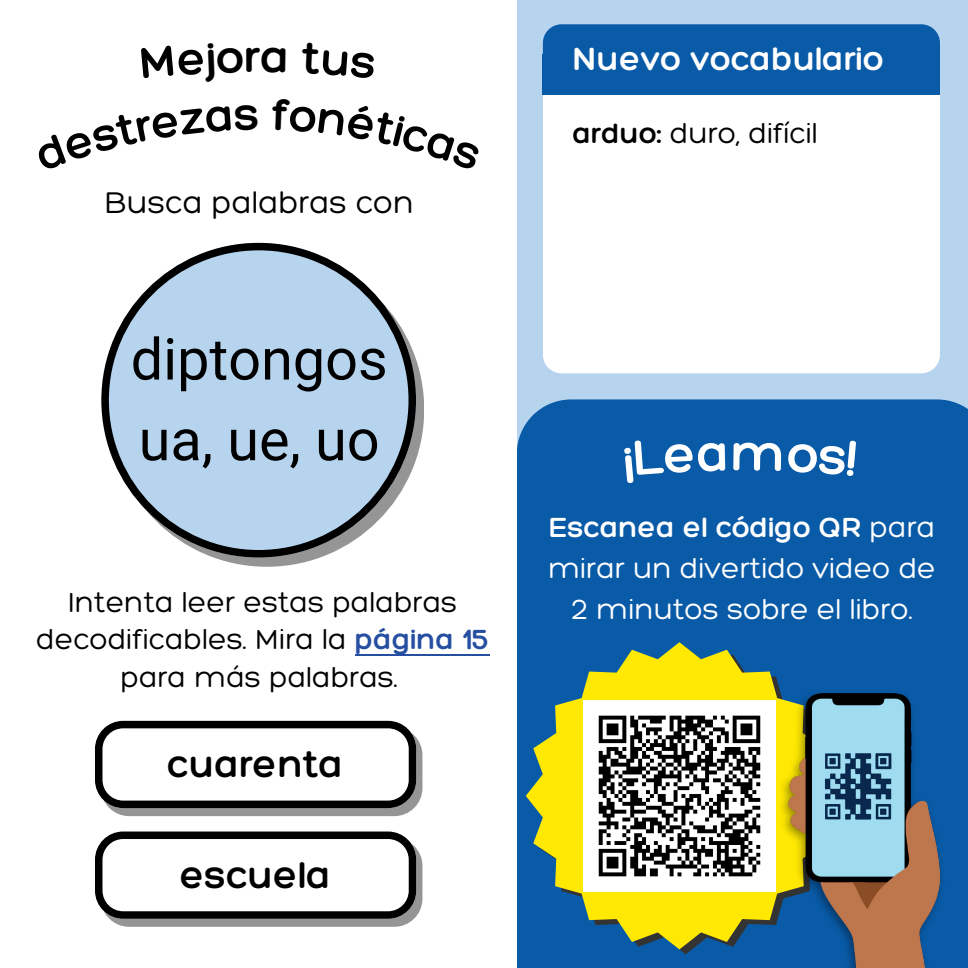
<style>
.page{position:relative;width:968px;height:968px;background:#fff}
.page>*{position:absolute;margin:0;border:0;box-sizing:border-box;transform-origin:0 0}
.t1{font:57.5px/80.8px "Roboto";color:#000}
.t2{font:300 47.5px "Hero";color:#000}
.t3{font:300 40px "Hero";color:#000}
.t4{font:300 35px "Hero";color:#fff}
.t5{font:300 32.5px "Hero";color:#000}
.t6{font:300 30px/37.2px "Hero";color:#000;text-align:center}
.t7{font:300 30px/41.2px "Hero";color:#fff;text-align:center}
.s1{color:#264fa2}
.s2{font-style:inherit}
</style>
<div class="page">
<div style="left:517px;top:0;width:451px;height:968px;background:#b6d4ee"></div>
<div style="left:543px;top:59px;width:396px;height:314px;background:#fff;border-radius:19px"></div>
<hr style="left:355px;top:654px;width:134px;height:1px;background:#264fa2">
<div style="left:101px;top:727px;width:321px;height:89px;background:#959595;border-radius:28px"></div>
<div style="left:101px;top:837px;width:321px;height:89px;background:#959595;border-radius:28px"></div>
<svg style="left:95px;top:831px;width:321px;height:87px;background:#cdcdcd"></svg>
<div style="left:543px;top:24px;width:396px;height:64px;background:#095ba8;border-radius:19px"></div>
<div style="left:543px;top:55px;width:397px;height:40px;background:#095ba8"></div>
<svg style="left:101px;top:243px;width:315px;height:314px"></svg>
<svg style="left:95px;top:720px;width:321px;height:88px;background:#cbcbcb"></svg>
<div style="left:517px;top:399px;width:451px;height:569px;background:#095ba8"></div>
<svg style="left:526px;top:642px;width:307px;height:307px;background:#8ca54e"></svg>
<img style="left:773px;top:683px;width:176px;height:285px">
<img style="left:583px;top:700px;width:192px;height:191px">
<div style="left:624px;top:438px;width:101px;height:45px;background:#095ba8"></div>
<svg style="left:733px;top:442px;width:48px;height:29px"></svg>
<div style="left:787px;top:440px;width:69px;height:36px;background:#095ba8"></div>
<h2 class="t2" style="left:245px;top:27px;width:11px">r</h2>
<h2 class="t4" style="left:573px;top:37px;width:312px">Nuevo vocabulario</h2>
<p class="t5" style="left:105px;top:182px;width:311px">Busca palabras con</p>
<p class="t1" style="left:131px;top:319px;width:258px">diptongos ua, ue, uo</p>
<p class="t6" style="left:36px;top:583px;width:443px">Intenta leer estas palabras decodificables. Mira la <span class="s1">página 15</span></p>
<p class="t6" style="left:120px;top:658px;width:279px">para más palabras.</p>
<p class="t3" style="left:168px;top:739px;width:177px">cuarenta</p>
<p class="t3" style="left:180px;top:850px;width:152px">escuela</p>
<p class="t6" style="left:573px;top:113px;width:246px"><span class="s2">arduo:</span> duro, difícil</p>
<p class="t7" style="left:548px;top:505px;width:389px"><span class="s2">Escanea el código QR</span> para mirar un divertido video de<br>2 minutos sobre el libro.</p>
</div>
